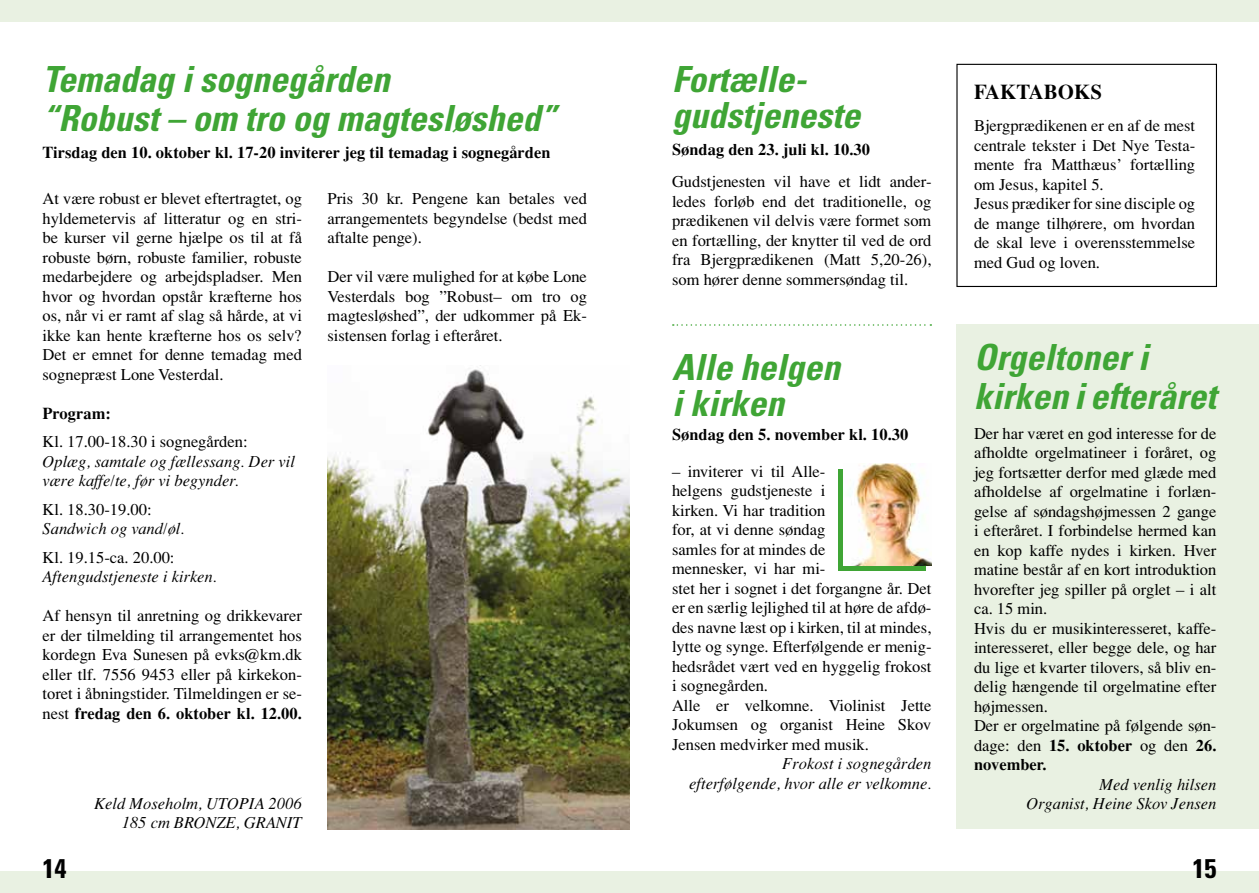
<style>
.page{position:relative;width:1259px;height:893px;background:#fff}
.page>*{position:absolute;margin:0;border:0;box-sizing:border-box;transform-origin:0 0}
.t1{font:italic 700 condensed 36px/39px "Univers";color:#3fa535}
.t2{font:700 condensed 27px "Univers";color:#000}
.t3{font:700 21px "Times";color:#000}
.t4{font:16.5px/19.5px "Times";color:#000;text-align:justify}
.t5{font:italic 16.5px/19.5px "Times";color:#000;text-align:right}
.t6{font:700 16.5px "Times";color:#000}
.s1{font-weight:700}
</style>
<div class="page">
<div style="left:956px;top:324px;width:303px;height:505px;background:#e9f1e2"></div>
<div style="left:0;top:0;width:1259px;height:21px;background:#e9f1e2"></div>
<div style="left:0;top:872px;width:1259px;height:21px;background:#e9f1e2"></div>
<img style="left:327px;top:369px;width:302px;height:460px">
<div style="left:956px;top:64px;width:261px;height:223px;border:1px solid #000"></div>
<svg style="left:673px;top:324px;width:258px;height:2px"></svg>
<div style="left:838px;top:469px;width:88px;height:102px;background:#3fa535"></div>
<img style="left:843px;top:464px;width:88px;height:101px">
<h1 class="t1" style="left:43px;top:59px;width:515px">Temadag i sognegården<br>“Robust – om tro og magtesløshed”</h1>
<p class="t6" style="left:43px;top:142px;width:509px">Tirsdag den 10. oktober kl. 17-20 inviterer jeg til temadag i sognegården</p>
<p class="t4" style="left:43px;top:189px;width:261px">At være robust er blevet eftertragtet, og hyldemetervis af litteratur og en stri&shy;be kurser vil gerne hjælpe os til at få robuste børn, robuste familier, robuste medarbejdere og arbejdspladser. Men hvor og hvordan opstår kræfterne hos os, når vi er ramt af slag så hårde, at vi ikke kan hente kræfterne hos os selv?<br>Det er emnet for denne temadag med sognepræst Lone Vesterdal.</p>
<p class="t6" style="left:43px;top:403px;width:70px">Program:</p>
<p class="t4" style="left:43px;top:432px;width:207px">Kl. 17.00-18.30 i sognegården:</p>
<p class="t5" style="left:43px;top:451px;width:254px;text-align:left">Oplæg, samtale og fællessang. Der vil være kaffe/te, før vi begynder.</p>
<p class="t4" style="left:43px;top:499px;width:111px">Kl. 18.30-19.00:</p>
<p class="t5" style="left:43px;top:519px;width:144px">Sandwich og vand/øl.</p>
<p class="t4" style="left:43px;top:547px;width:133px">Kl. 19.15-ca. 20.00:</p>
<p class="t5" style="left:43px;top:567px;width:176px">Aftengudstjeneste i kirken.</p>
<p class="t4" style="left:43px;top:606px;width:261px">Af hensyn til anretning og drikkevarer er der tilmelding til arrangementet hos kordegn Eva Sunesen på evks@km.dk eller tlf. 7556 9453 eller på kirkekon&shy;toret i åbningstider. Tilmeldingen er se&shy;nest <span class="s1">fredag den 6. oktober kl. 12.00.</span></p>
<p class="t4" style="left:327px;top:189px;width:261px">Pris 30 kr. Pengene kan betales ved arrangementets begyndelse (bedst med aftalte penge).</p>
<p class="t4" style="left:327px;top:267px;width:261px">Der vil være mulighed for at købe Lone Vesterdals bog ”Robust– om tro og magtesløshed”, der udkommer på Ek&shy;sistensen forlag i efteråret.</p>
<p class="t5" style="left:95px;top:793px;width:209px">Keld Moseholm, UTOPIA 2006<br>185 cm BRONZE, GRANIT</p>
<h1 class="t1" style="left:672px;top:60px;width:189px;line-height:36px">Fortælle&shy;gudstjeneste</h1>
<p class="t6" style="left:672px;top:139px;width:200px">Søndag den 23. juli kl. 10.30</p>
<p class="t4" style="left:672px;top:172px;width:261px">Gudstjenesten vil have et lidt ander&shy;ledes forløb end det traditionelle, og prædikenen vil delvis være formet som en fortælling, der knytter til ved de ord fra Bjergprædikenen (Matt 5,20-26), som hører denne sommersøndag til.</p>
<p class="t3" style="left:974px;top:79px;width:130px">FAKTABOKS</p>
<p class="t4" style="left:974px;top:116px;width:223px;text-align:left">Bjergprædikenen er en af de mest centrale tekster i Det Nye Testa&shy;mente fra Matthæus’ fortælling om Jesus, kapitel 5.<br>Jesus prædiker for sine disciple og de mange tilhørere, om hvordan de skal leve i overensstemmelse med Gud og loven.</p>
<h1 class="t1" style="left:974px;top:337px;width:243px">Orgeltoner i kirken i efteråret</h1>
<h1 class="t1" style="left:672px;top:349px;width:170px;line-height:36px">Alle helgen i kirken</h1>
<p class="t6" style="left:672px;top:424px;width:238px">Søndag den 5. november kl. 10.30</p>
<p class="t4" style="left:974px;top:423px;width:244px;text-align:left">Der har været en god interesse for de afholdte orgelmatineer i foråret, og jeg fortsætter derfor med glæde med afholdelse af orgelmatine i forlæn&shy;gelse af søndagshøjmessen 2 gange i efteråret. I forbindelse hermed kan en kop kaffe nydes i kirken. Hver matine består af en kort introduktion hvorefter jeg spiller på orglet – i alt ca. 15 min.<br>Hvis du er musikinteresseret, kaffe&shy;interesseret, eller begge dele, og har du lige et kvarter tilovers, så bliv en&shy;delig hængende til orgelmatine efter højmessen.<br>Der er orgelmatine på følgende søn&shy;dage: den <span class="s1">15. oktober</span> og den <span class="s1">26. november.</span></p>
<p class="t5" style="left:1026px;top:774px;width:191px">Med venlig hilsen<br>Organist, Heine Skov Jensen</p>
<p class="t4" style="left:672px;top:461px;width:261px;text-align:left">– inviterer vi til Alle-<br>helgens gudstjeneste i<br>kirken. Vi har tradition<br>for, at vi denne søndag<br>samles for at mindes de<br>mennesker, vi har mi-<br>stet her i sognet i det forgangne år. Det er en særlig lejlighed til at høre de afdø&shy;des navne læst op i kirken, til at mindes, lytte og synge. Efterfølgende er menig&shy;hedsrådet vært ved en hyggelig frokost i sognegården.<br>Alle er velkomne. Violinist Jette<br>Jokumsen og organist Heine Skov<br>Jensen medvirker med musik.</p>
<p class="t5" style="left:689px;top:754px;width:244px">Frokost i sognegården efterfølgende, hvor alle er velkomne.</p>
<h2 class="t2" style="left:43px;top:852px;width:25px">14</h2>
<h2 class="t2" style="left:1192px;top:852px;width:25px">15</h2>
</div>
